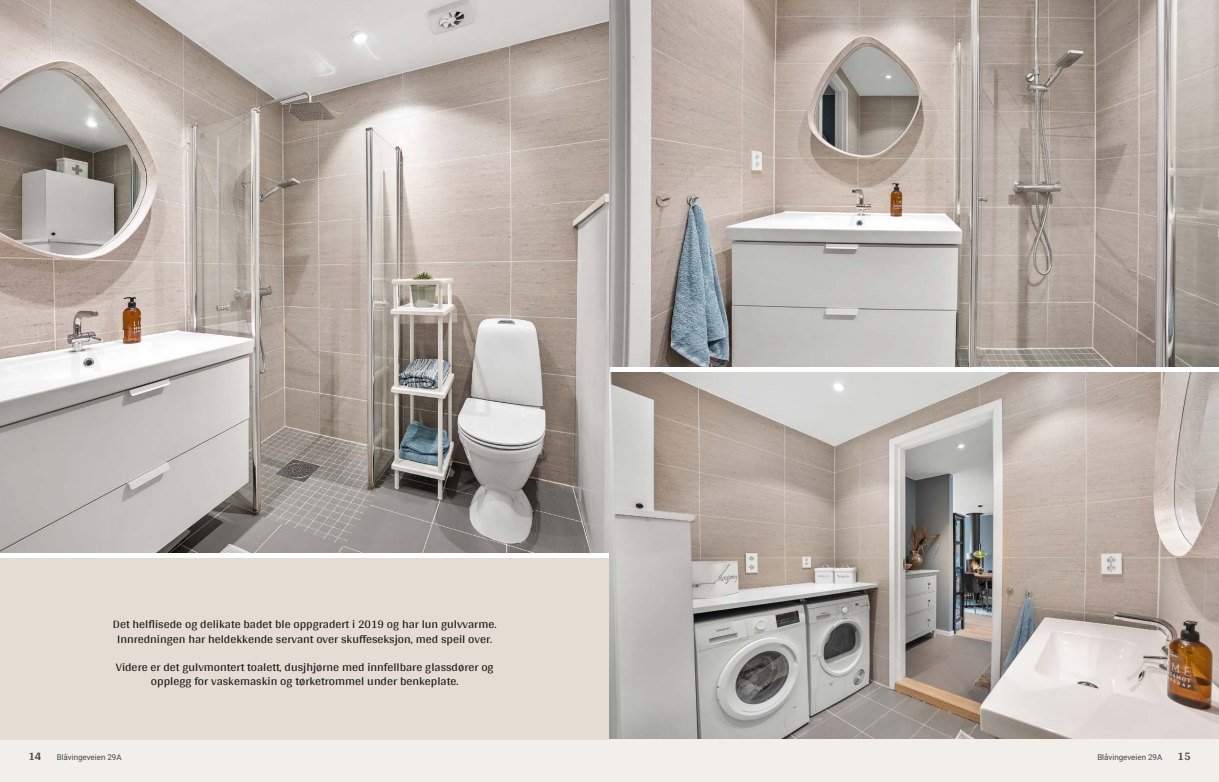
<style>
.page{position:relative;width:1219px;height:782px;background:#fff}
.page>*{position:absolute;margin:0;border:0;box-sizing:border-box;transform-origin:0 0}
.t1{font:12px/14px "Arya";color:#1d1d1b;text-align:center}
.t2{font:700 12px "Arya";color:#414749}
.t3{font:8px "Roboto Vitec";color:#414749}
</style>
<div class="page">
<div style="left:0;top:739px;width:609px;height:42px;background:#f2eeea"></div>
<img style="left:0;top:0;width:609px;height:552px">
<div style="left:0;top:558px;width:609px;height:181px;background:#e5dcd4"></div>
<img style="left:609px;top:0;width:610px;height:367px">
<img style="left:609px;top:372px;width:610px;height:367px">
<div style="left:609px;top:739px;width:610px;height:42px;background:#f2eeea"></div>
<p class="t1" style="left:113px;top:617px;width:385px">Det helflisede og delikate badet ble oppgradert i 2019 og har lun gulvvarme.<br>Innredningen har heldekkende servant over skuffeseksjon, med speil over.</p>
<p class="t1" style="left:116px;top:659px;width:379px">Videre er det gulvmontert toalett, dusjhjørne med innfellbare glassdører og opplegg for vaskemaskin og tørketrommel under benkeplate.</p>
<p class="t2" style="left:28px;top:749px;width:15px">14</p>
<p class="t3" style="left:57px;top:751px;width:66px">Blåvingeveien 29A</p>
<p class="t3" style="left:1097px;top:751px;width:66px">Blåvingeveien 29A</p>
<p class="t2" style="left:1177px;top:749px;width:15px">15</p>
</div>
